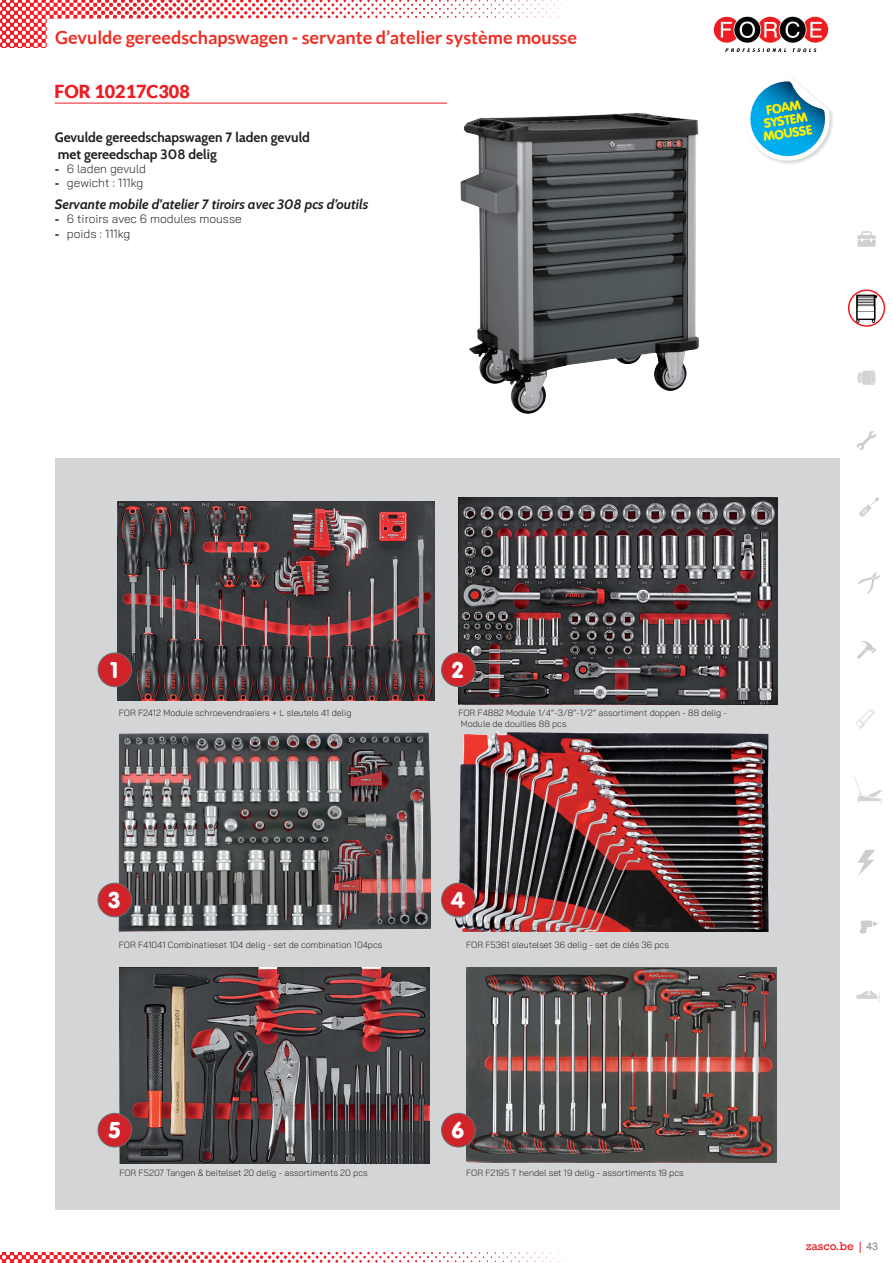
<style>
.page{position:relative;width:893px;height:1263px;background:#fff}
.page>*{position:absolute;margin:0;border:0;box-sizing:border-box;transform-origin:0 0}
.t1{font:900 22.5px "VAG Rounded Std";color:#fff}
.t2{font:700 18px "Lato";color:#ee2e22}
.t3{font:900 18px "Lato";color:#ee1d23}
.t4{font:700 13.5px/16.2px "Cabin";color:#231f20}
.t5{font:italic 700 13.5px "Cabin";color:#231f20}
.t6{font:900 13.05px/13px "VAG Rounded Std";color:#fff101;text-align:center}
.t7{font:300 12px/14.4px "Bai Jamjuree";color:#231f20}
.t8{font:12px "Rockwell";color:#ee1d23}
.t9{font:300 9px/10.8px "Bai Jamjuree";color:#231f20}
.s1{font-family:"Arial";font-weight:700}
.s2{font-family:"Arial";font-weight:400}
.s3{font-family:"Arial";font-size:10.5px;color:#7e8083}
</style>
<div class="page">
<img style="left:0;top:0;width:868px;height:48px">
<img style="left:0;top:1253px;width:868px;height:10px">
<img style="left:714px;top:16px;width:114px;height:36px">
<svg style="left:857px;top:295px;width:18px;height:25px"></svg>
<div style="left:856px;top:295px;width:19px;height:25px;border:1px solid #000"></div>
<svg style="left:858px;top:296px;width:19px;height:11px"></svg>
<div style="left:858px;top:312px;width:15px;height:6px;background:#fff"></div>
<svg style="left:857px;top:371px;width:15px;height:14px"></svg>
<div style="left:871px;top:371px;width:4px;height:14px;border:1px solid #231f20;border-radius:50%"></div>
<hr style="left:871px;top:372px;width:4px;height:12px;background:#d9d8d8;border-radius:50%">
<svg style="left:854px;top:777px;width:29px;height:26px"></svg>
<img style="left:858px;top:850px;width:17px;height:25px">
<svg style="left:860px;top:920px;width:18px;height:14px"></svg>
<svg style="left:856px;top:991px;width:24px;height:11px"></svg>
<img style="left:857px;top:431px;width:19px;height:18px">
<img style="left:859px;top:497px;width:20px;height:20px">
<img style="left:857px;top:642px;width:19px;height:16px">
<svg style="left:857px;top:231px;width:19px;height:16px"></svg>
<img style="left:858px;top:572px;width:22px;height:22px">
<div style="left:848px;top:289px;width:37px;height:38px;border:2px solid #ee1d23;border-radius:50%"></div>
<img style="left:855px;top:710px;width:20px;height:19px">
<div style="left:47px;top:19px;width:539px;height:36px;background:#fff"></div>
<div style="left:55px;top:459px;width:785px;height:751px;background:#d4d5d7"></div>
<hr style="left:55px;top:103px;width:392px;height:1px;background:#ee1d23">
<img style="left:117px;top:501px;width:318px;height:200px">
<img style="left:117px;top:732px;width:313px;height:200px">
<img style="left:458px;top:498px;width:319px;height:206px">
<img style="left:455px;top:731px;width:314px;height:201px">
<img style="left:466px;top:967px;width:310px;height:196px">
<img style="left:120px;top:967px;width:310px;height:197px">
<img style="left:460px;top:113px;width:239px;height:301px">
<svg style="left:750px;top:78px;width:83px;height:86px"></svg>
<div style="left:98px;top:653px;width:34px;height:34px;background:#d1232a;border-radius:50%"></div>
<div style="left:98px;top:653px;width:34px;height:34px;border:1px solid #6c6d70;border-radius:50%"></div>
<div style="left:98px;top:883px;width:34px;height:34px;background:#d1232a;border-radius:50%"></div>
<div style="left:98px;top:883px;width:34px;height:34px;border:1px solid #6c6d70;border-radius:50%"></div>
<div style="left:98px;top:1113px;width:34px;height:34px;background:#d1232a;border-radius:50%"></div>
<div style="left:98px;top:1113px;width:34px;height:34px;border:1px solid #6c6d70;border-radius:50%"></div>
<div style="left:442px;top:653px;width:33px;height:34px;background:#d1232a;border-radius:50%"></div>
<div style="left:441px;top:653px;width:34px;height:34px;border:1px solid #6c6d70;border-radius:50%"></div>
<div style="left:442px;top:883px;width:33px;height:34px;background:#d1232a;border-radius:50%"></div>
<div style="left:441px;top:883px;width:34px;height:34px;border:1px solid #6c6d70;border-radius:50%"></div>
<div style="left:442px;top:1113px;width:33px;height:34px;background:#d1232a;border-radius:50%"></div>
<div style="left:441px;top:1113px;width:34px;height:34px;border:1px solid #6c6d70;border-radius:50%"></div>
<h2 class="t2" style="left:55px;top:27px;width:523px">Gevulde gereedschapswagen - servante d’atelier système mousse</h2>
<h2 class="t3" style="left:55px;top:81px;width:137px">FOR 10217C308</h2>
<h3 class="t4" style="left:55px;top:129px;width:257px">Gevulde gereedschapswagen 7 laden gevuld met gereedschap 308 delig</h3>
<h3 class="t7" style="left:55px;top:161px;width:93px"><span class="s1">-</span><span class="s2">-</span> 6 laden gevuld <span class="s1">-</span><span class="s2">-</span> gewicht : 111kg</h3>
<h3 class="t5" style="left:55px;top:193px;width:315px">Servante mobile d’atelier 7 tiroirs avec 308 pcs d’outils</h3>
<h3 class="t7" style="left:55px;top:212px;width:189px"><span class="s1">-</span><span class="s2">-</span> 6 tiroirs avec 6 modules mousse <span class="s1">-</span><span class="s2">-</span> poids : 111kg</h3>
<h3 class="t6" style="left:758px;top:105px;width:51px;rotate:-9deg">FOAM<br>SYSTEM<br>MOUSSE</h3>
<h1 class="t1" style="left:111px;top:656px;width:9px">1</h1>
<h1 class="t1" style="left:452px;top:656px;width:13px">2</h1>
<p class="t9" style="left:119px;top:708px;width:234px">FOR F2412 Module schroevendraaiers + L sleutels 41 delig</p>
<p class="t9" style="left:458px;top:708px;width:270px">FOR F4882 Module 1/4”-3/8”-1/2” assortiment doppen - 88 delig -<br>Module de douilles 88 pcs</p>
<h1 class="t1" style="left:108px;top:887px;width:13px">3</h1>
<h1 class="t1" style="left:451px;top:887px;width:15px">4</h1>
<p class="t9" style="left:119px;top:939px;width:265px">FOR F41041 Combinatieset 104 delig - set de combination 104pcs</p>
<p class="t9" style="left:466px;top:939px;width:204px">FOR F5361 sleutelset 36 delig - set de clés 36 pcs</p>
<h1 class="t1" style="left:109px;top:1117px;width:13px">5</h1>
<p class="t9" style="left:119px;top:1167px;width:250px">FOR F5207 Tangen &amp; beitelset 20 delig - assortiments 20 pcs</p>
<h1 class="t1" style="left:452px;top:1117px;width:14px">6</h1>
<p class="t9" style="left:466px;top:1167px;width:219px">FOR F2195 T hendel set 19 delig - assortiments 19 pcs</p>
<h3 class="t8" style="left:806px;top:1239px;width:73px">zasco.be | <span class="s3">43</span></h3>
</div>
